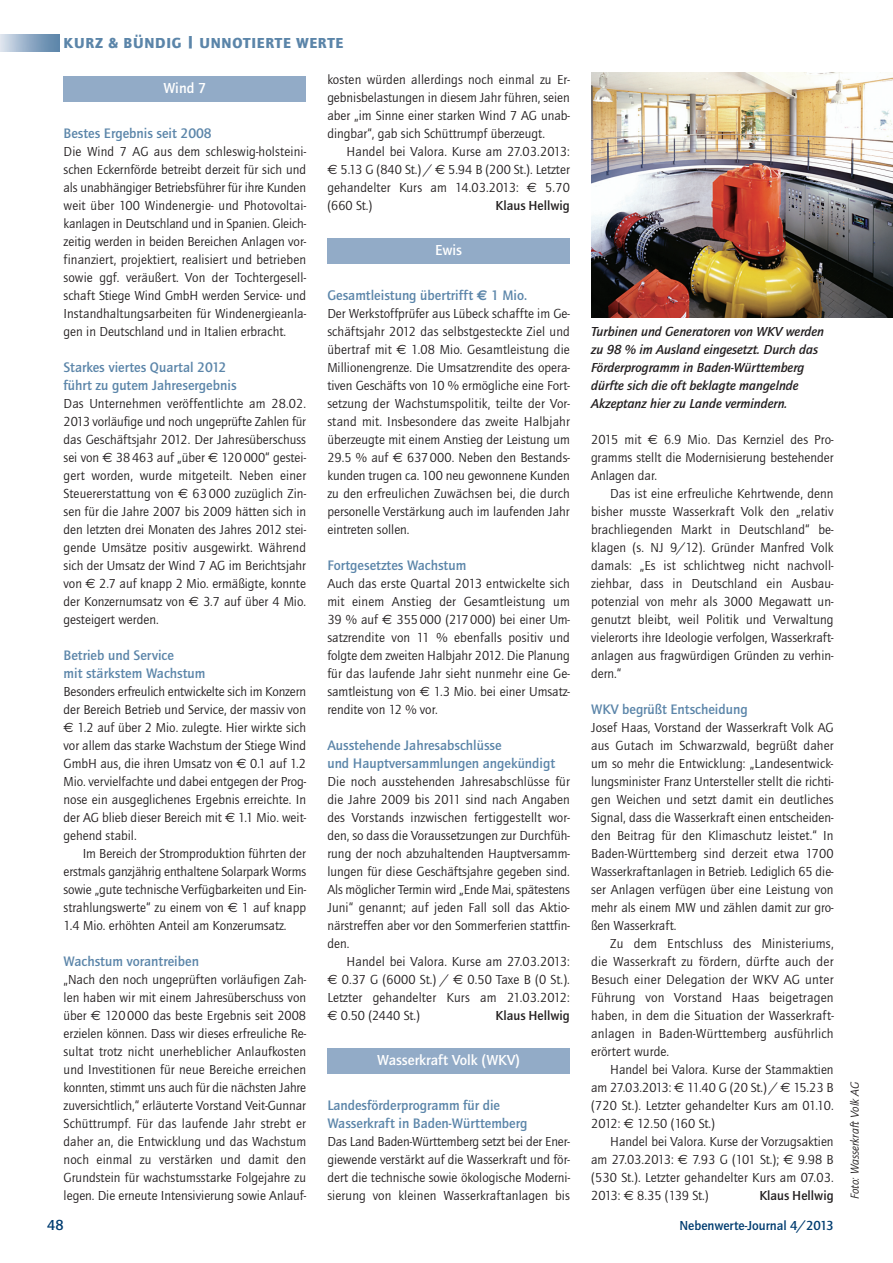
<style>
.page{position:relative;width:893px;height:1263px;background:#fff}
.page>*{position:absolute;margin:0;border:0;box-sizing:border-box;transform-origin:0 0}
.t1{font:700 15px "Quay Itc T";color:#fff}
.t2{font:900 15px "Quay Itc T";letter-spacing:.05em;color:#5b85a9}
.t3{font:700 15px "Quay Itc T";color:#013c70}
.t4{font:700 14.25px/18px "Quay Itc T";color:#5b85a9}
.t5{font:13.5px/18px "Quay Itc T";color:#231f20;text-align:justify}
.t6{font:italic 700 13.5px/18px "Quay Itc T";color:#231f20}
.t7{font:700 13.5px "Quay Itc T";color:#231f20}
.t8{font:700 13.5px "Quay Itc T";color:#013c70}
.t9{font:italic 12px "Quay Itc T";color:#231f20}
.s1{font-family:"Euro Sans"}
</style>
<div class="page">
<img style="left:0;top:34px;width:59px;height:17px">
<div style="left:64px;top:76px;width:242px;height:26px;background:#92abc7"></div>
<div style="left:327px;top:238px;width:243px;height:26px;background:#92abc7"></div>
<div style="left:327px;top:1048px;width:243px;height:26px;background:#92abc7"></div>
<img style="left:591px;top:72px;width:301px;height:246px">
<p class="t2" style="left:64px;top:37px;width:281px">KURZ &amp; BÜNDIG | UNNOTIERTE WERTE</p>
<p class="t1" style="left:163px;top:82px;width:44px">Wind 7</p>
<p class="t4" style="left:64px;top:125px;width:150px">Bestes Ergebnis seit 2008</p>
<p class="t5" style="left:64px;top:144px;width:244px">Die Wind 7 AG aus dem schleswig-holsteini&shy;schen Eckernförde betreibt derzeit für sich und als unabhängiger Betriebsführer für ihre Kunden weit über 100 Windenergie- und Photovoltai&shy;kanlagen in Deutschland und in Spanien. Gleich&shy;zeitig werden in beiden Bereichen Anlagen vor&shy;finanziert, projektiert, realisiert und betrieben sowie ggf. veräußert. Von der Tochtergesell&shy;schaft Stiege Wind GmbH werden Service- und Instandhaltungsarbeiten für Windenergieanla&shy;gen in Deutschland und in Italien erbracht.</p>
<p class="t4" style="left:64px;top:359px;width:174px">Starkes viertes Quartal 2012 führt zu gutem Jahresergebnis</p>
<p class="t5" style="left:64px;top:396px;width:244px">Das Unternehmen veröffentlichte am 28.02.<br>2013 vorläufige und noch ungeprüfte Zahlen für das Geschäftsjahr 2012. Der Jahresüberschuss sei von <span class="s1">€</span> 38 463 auf „über <span class="s1">€</span> 120000“ gestei&shy;gert worden, wurde mitgeteilt. Neben einer Steuer erstattung von <span class="s1">€</span> 63 000 zuzüglich Zin&shy;sen für die Jahre 2007 bis 2009 hätten sich in den letzten drei Monaten des Jahres 2012 stei&shy;gende Umsätze positiv ausgewirkt. Während sich der Umsatz der Wind 7 AG im Berichtsjahr von <span class="s1">€</span> 2.7 auf knapp 2 Mio. ermäßigte, konnte der Konzernumsatz von <span class="s1">€</span> 3.7 auf über 4 Mio. gesteigert werden.</p>
<p class="t4" style="left:64px;top:647px;width:143px">Betrieb und Service<br>mit stärkstem Wachstum</p>
<p class="t5" style="left:64px;top:684px;width:244px">Besonders erfreulich entwickelte sich im Konzern der Bereich Betrieb und Service, der massiv von <span class="s1">€</span> 1.2 auf über 2 Mio. zulegte. Hier wirkte sich vor allem das starke Wachstum der Stiege Wind GmbH aus, die ihren Umsatz von <span class="s1">€</span> 0.1 auf 1.2<br>Mio. vervielfachte und dabei entgegen der Prog&shy;nose ein ausgeglichenes Ergebnis erreichte. In der AG blieb dieser Bereich mit <span class="s1">€</span> 1.1 Mio. weit&shy;gehend stabil.</p>
<p class="t5" style="left:64px;top:846px;width:244px;text-indent:19px">Im Bereich der Stromproduktion führten der erstmals ganzjährig enthaltene Solarpark Worms sowie „gute technische Verfügbarkeiten und Ein&shy;strahlungswerte“ zu einem von <span class="s1">€</span> 1 auf knapp 1.4 Mio. erhöhten Anteil am Konzerumsatz.</p>
<p class="t4" style="left:64px;top:953px;width:137px">Wachstum vorantreiben</p>
<p class="t5" style="left:64px;top:972px;width:244px">„Nach den noch ungeprüften vorläufigen Zah&shy;len haben wir mit einem Jahresüberschuss von über <span class="s1">€</span> 120 000 das beste Ergebnis seit 2008 erzielen können. Dass wir dieses erfreuliche Re&shy;sultat trotz nicht unerheblicher Anlaufkosten und Investitionen für neue Bereiche erreichen konnten, stimmt uns auch für die nächsten Jahre zuversichtlich,“ erläuterte Vorstand Veit-Gunnar Schüttrumpf. Für das laufende Jahr strebt er daher an, die Entwicklung und das Wachstum noch einmal zu verstärken und damit den Grundstein für wachstumsstarke Folgejahre zu legen. Die erneute Intensivierung sowie Anlauf-</p>
<p class="t5" style="left:327px;top:72px;width:244px">kosten würden allerdings noch einmal zu Er&shy;gebnisbelastungen in diesem Jahr führen, seien aber „im Sinne einer starken Wind 7 AG unab&shy;dingbar“, gab sich Schüttrumpf überzeugt.</p>
<p class="t5" style="left:327px;top:144px;width:244px;text-indent:19px">Handel bei Valora. Kurse am 27.03.2013: <span class="s1">€</span> 5.13 G (840 St.) / <span class="s1">€</span> 5.94 B (200 St.). Letzter gehandelter Kurs am 14.03.2013: <span class="s1">€</span> 5.70 (660 St.)</p>
<p class="t7" style="left:495px;top:200px;width:76px">Klaus Hellwig</p>
<p class="t1" style="left:435px;top:244px;width:29px">Ewis</p>
<p class="t4" style="left:327px;top:287px;width:201px">Gesamtleistung übertrifft <span class="s1">€</span> 1 Mio.</p>
<p class="t5" style="left:327px;top:306px;width:244px">Der Werkstoffprüfer aus Lübeck schaffte im Ge&shy;schäftsjahr 2012 das selbstgesteckte Ziel und übertraf mit <span class="s1">€</span> 1.08 Mio. Gesamtleistung die Millionengrenze. Die Umsatzrendite des opera&shy;tiven Geschäfts von 10 % ermögliche eine Fort&shy;setzung der Wachstumspolitik, teilte der Vor&shy;stand mit. Insbesondere das zweite Halbjahr überzeugte mit einem Anstieg der Leistung um 29.5 % auf <span class="s1">€</span> 637 000. Neben den Bestands&shy;kunden trugen ca. 100 neu gewonnene Kunden zu den erfreulichen Zuwächsen bei, die durch personelle Verstärkung auch im laufenden Jahr eintreten sollen.</p>
<p class="t4" style="left:327px;top:557px;width:140px">Fortgesetztes Wachstum</p>
<p class="t5" style="left:327px;top:576px;width:244px">Auch das erste Quartal 2013 entwickelte sich mit einem Anstieg der Gesamtleistung um 39 % auf <span class="s1">€</span> 355 000 (217 000) bei einer Um&shy;satzrendite von 11 % ebenfalls positiv und folgte dem zweiten Halbjahr 2012. Die Planung für das laufende Jahr sieht nunmehr eine Ge&shy;samtleistung von <span class="s1">€</span> 1.3 Mio. bei einer Umsatz&shy;rendite von 12 % vor.</p>
<p class="t4" style="left:327px;top:737px;width:229px">Ausstehende Jahresabschlüsse<br>und Hauptversammlungen angekündigt</p>
<p class="t5" style="left:327px;top:774px;width:244px">Die noch ausstehenden Jahresabschlüsse für die Jahre 2009 bis 2011 sind nach Angaben des Vorstands inzwischen fertiggestellt wor&shy;den, so dass die Voraussetzungen zur Durchfüh&shy;rung der noch abzuhaltenden Hauptversamm&shy;lungen für diese Geschäftsjahre gegeben sind.<br>Als möglicher Termin wird „Ende Mai, spätestens Juni“ genannt; auf jeden Fall soll das Aktio&shy;närstreffen aber vor den Sommerferien stattfin&shy;den.</p>
<p class="t5" style="left:327px;top:954px;width:244px;text-indent:19px">Handel bei Valora. Kurse am 27.03.2013: <span class="s1">€</span> 0.37 G (6000 St.) / <span class="s1">€</span> 0.50 Taxe B (0 St.).<br>Letzter gehandelter Kurs am 21.03.2012: <span class="s1">€</span> 0.50 (2440 St.)</p>
<p class="t7" style="left:495px;top:1010px;width:76px">Klaus Hellwig</p>
<p class="t1" style="left:377px;top:1054px;width:144px">Wasserkraft Volk (WKV)</p>
<p class="t4" style="left:327px;top:1097px;width:202px">Landesförderprogramm für die<br>Wasserkraft in Baden-Württemberg</p>
<p class="t5" style="left:327px;top:1134px;width:244px">Das Land Baden-Württemberg setzt bei der Ener&shy;giewende verstärkt auf die Wasserkraft und för&shy;dert die technische sowie ökologische Moderni&shy;sierung von kleinen Wasserkraftanlagen bis</p>
<p class="t6" style="left:591px;top:324px;width:234px">Turbinen und Generatoren von WKV werden zu 98 % im Ausland eingesetzt. Durch das Förderprogramm in Baden-Württemberg dürfte sich die oft beklagte mangelnde Akzeptanz hier zu Lande vermindern.</p>
<p class="t5" style="left:591px;top:432px;width:244px">2015 mit <span class="s1">€</span> 6.9 Mio. Das Kernziel des Pro&shy;gramms stellt die Modernisierung bestehender Anlagen dar.</p>
<p class="t5" style="left:591px;top:486px;width:244px;text-indent:19px">Das ist eine erfreuliche Kehrtwende, denn bisher musste Wasserkraft Volk den „relativ brachliegenden Markt in Deutschland“ be&shy;klagen (s. NJ 9/12). Gründer Manfred Volk damals: „Es ist schlichtweg nicht nachvoll&shy;ziehbar, dass in Deutschland ein Ausbau&shy;potenzial von mehr als 3000 Megawatt un&shy;genutzt bleibt, weil Politik und Verwaltung vielerorts ihre Ideologie verfolgen, Wasserkraft&shy;anlagen aus fragwürdigen Gründen zu verhin&shy;dern.“</p>
<p class="t4" style="left:591px;top:701px;width:158px">WKV begrüßt Entscheidung</p>
<p class="t5" style="left:591px;top:720px;width:244px">Josef Haas, Vorstand der Wasserkraft Volk AG aus Gutach im Schwarzwald, begrüßt daher um so mehr die Entwicklung: „Landesentwick&shy;lungsminister Franz Untersteller stellt die richti&shy;gen Weichen und setzt damit ein deutliches Signal, dass die Wasserkraft einen entscheiden&shy;den Beitrag für den Klimaschutz leistet.“ In Baden-Württemberg sind derzeit etwa 1700<br>Wasserkraftanlagen in Betrieb. Lediglich 65 die&shy;ser Anlagen verfügen über eine Leistung von mehr als einem MW und zählen damit zur gro&shy;ßen Wasserkraft.</p>
<p class="t5" style="left:591px;top:936px;width:244px;text-indent:19px">Zu dem Entschluss des Ministeriums, die Wasserkraft zu fördern, dürfte auch der Besuch einer Delegation der WKV AG unter Führung von Vorstand Haas beigetragen haben, in dem die Situation der Wasserkraft&shy;anlagen in Baden-Württemberg ausführlich erörtert wurde.</p>
<p class="t5" style="left:591px;top:1062px;width:244px;text-indent:19px">Handel bei Valora. Kurse der Stammaktien am 27.03.2013: <span class="s1">€</span> 11.40 G (20 St.) / <span class="s1">€</span> 15.23 B (720 St.). Letzter gehandelter Kurs am 01.10.<br>2012: <span class="s1">€</span> 12.50 (160 St.)</p>
<p class="t5" style="left:591px;top:1134px;width:244px;text-indent:19px">Handel bei Valora. Kurse der Vorzugsaktien am 27.03.2013: <span class="s1">€</span> 7.93 G (101 St.); <span class="s1">€</span> 9.98 B (530 St.). Letzter gehandelter Kurs am 07.03.<br>2013: <span class="s1">€</span> 8.35 (139 St.)</p>
<p class="t7" style="left:759px;top:1190px;width:76px">Klaus Hellwig</p>
<p class="t3" style="left:47px;top:1220px;width:18px">48</p>
<p class="t8" style="left:679px;top:1221px;width:156px">Nebenwerte-Journal 4/2013</p>
<p class="t9" style="left:850px;top:1199px;width:119px;rotate:-90deg">Foto: Wasserkraft Volk AG</p>
</div>
